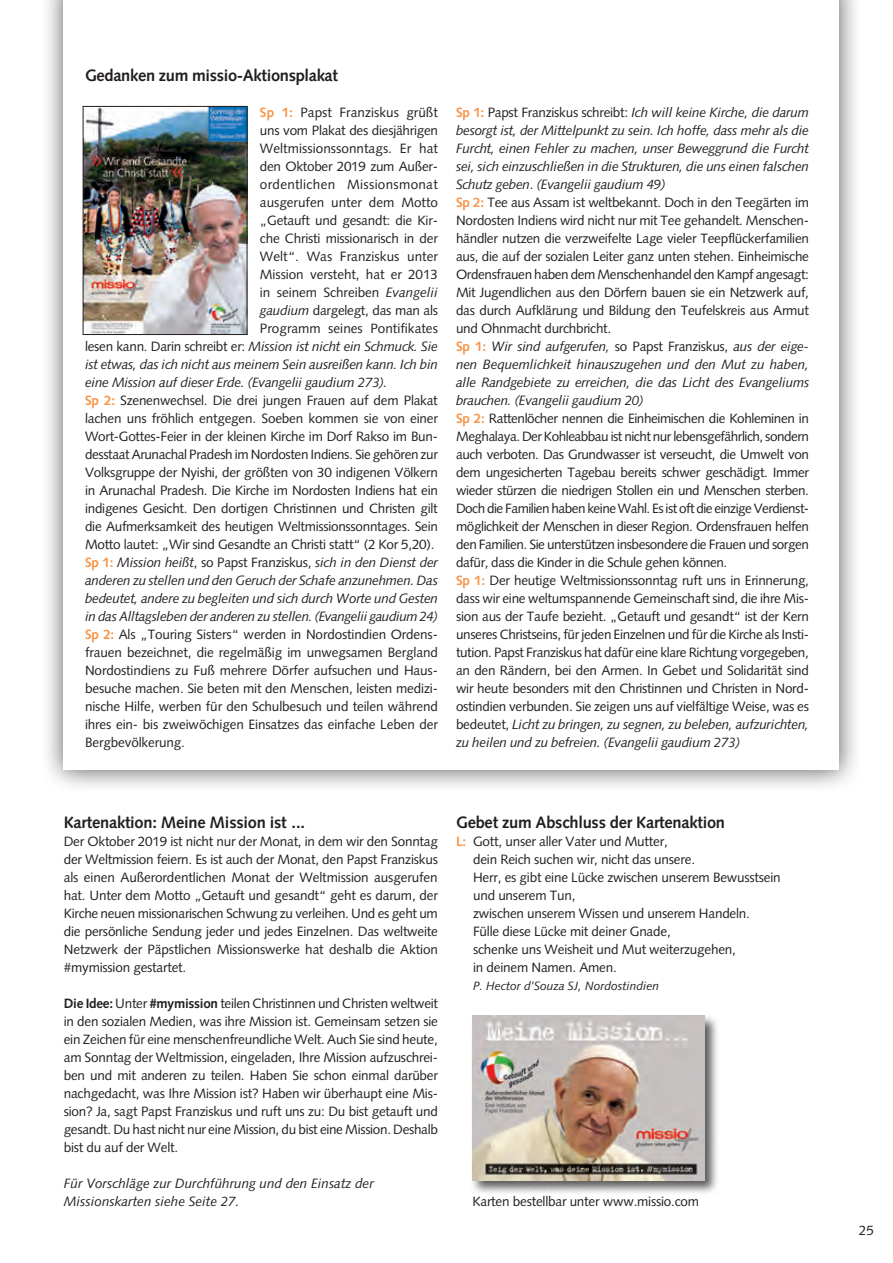
<style>
.page{position:relative;width:893px;height:1263px;background:#fff}
.page>*{position:absolute;margin:0;border:0;box-sizing:border-box;transform-origin:0 0}
.subhead_2010{font:700 16.5px "Syntax";letter-spacing:-.015em;color:#231f20}
.Copytext_ohne_Einzug{font:700 16.5px "Syntax";letter-spacing:-.015em;color:#231f20}
.Copytext{font:13.5px/18px "Syntax";letter-spacing:-.015em;color:#231f20;text-align:justify}
.Copytext_ohne_Einzug-2{font:13.5px/18px "Syntax";letter-spacing:-.015em;color:#231f20;text-align:justify}
.Copytext-2{font:italic 13.5px/18px "Syntax";letter-spacing:-.02em;color:#231f20;text-align:justify}
.Copytext_italic{font:italic 13.5px "Syntax";color:#231f20}
.Copytext-3{font:13.5px "Syntax";letter-spacing:.005em;color:#231f20}
.Copytext-4{font:13.5px "Syntax";letter-spacing:.02em;color:#231f20}
._5-Marginalien{font:italic 12px "Syntax";color:#231f20}
.s1{font-weight:700;color:#f79447}
.s2{font-style:italic}
.s3{font-style:normal}
.s4{font-weight:700;font-style:normal;color:#f79447}
.s5{font-weight:700}
</style>
<div class="page">
<div style="left:470px;top:1013px;width:249px;height:182px;background:#231f20;opacity:.75"></div>
<img style="left:472px;top:1016px;width:232px;height:164px">
<div style="left:40px;top:0;width:823px;height:793px;background:#231f20;opacity:.75"></div>
<div style="left:64px;top:0;width:775px;height:770px;background:#fff"></div>
<img style="left:85px;top:108px;width:160px;height:225px">
<div style="left:83px;top:106px;width:164px;height:229px;border:1px solid #231f20"></div>
<p class="subhead_2010" style="left:85px;top:66px;width:254px">Gedanken zum missio-Aktionsplakat</p>
<p class="Copytext" style="left:260px;top:103px;width:180px"><span class="s1">Sp 1:</span> Papst Franziskus grüßt</p>
<p class="Copytext" style="left:260px;top:121px;width:180px">uns vom Plakat des diesjährigen</p>
<p class="Copytext-3" style="left:260px;top:140px;width:180px">Weltmissionssonntags. Er hat</p>
<p class="Copytext" style="left:260px;top:157px;width:180px">den Oktober 2019 zum Außer-</p>
<p class="Copytext-4" style="left:260px;top:176px;width:179px">ordentlichen Missionsmonat</p>
<p class="Copytext" style="left:260px;top:193px;width:180px">ausgerufen unter dem Motto</p>
<p class="Copytext" style="left:260px;top:211px;width:180px">„Getauft und gesandt: die Kir-</p>
<p class="Copytext" style="left:260px;top:229px;width:180px">che Christi missionarisch in der</p>
<p class="Copytext" style="left:260px;top:247px;width:180px">Welt“. Was Franziskus unter</p>
<p class="Copytext" style="left:260px;top:265px;width:180px">Mission versteht, hat er 2013</p>
<p class="Copytext" style="left:260px;top:283px;width:180px">in seinem Schreiben <span class="s2">Evangelii</span></p>
<p class="Copytext" style="left:260px;top:301px;width:180px"><span class="s2">gaudium</span> dargelegt, das man als</p>
<p class="Copytext" style="left:260px;top:319px;width:180px">Programm seines Pontifikates</p>
<p class="Copytext-2" style="left:85px;top:337px;width:354px"><span class="s3">lesen kann. Darin schreibt er:</span> Mission ist nicht ein Schmuck. Sie</p>
<p class="Copytext-2" style="left:85px;top:355px;width:354px">ist etwas, das ich nicht aus meinem Sein ausreißen kann. Ich bin</p>
<p class="Copytext-2" style="left:85px;top:373px;width:304px">eine Mission auf dieser Erde. (Evangelii gaudium 273).</p>
<p class="Copytext" style="left:85px;top:391px;width:354px"><span class="s1">Sp 2:</span> Szenenwechsel. Die drei jungen Frauen auf dem Plakat lachen uns fröhlich entgegen. Soeben kommen sie von einer Wort-Gottes-Feier in der kleinen Kirche im Dorf Rakso im Bun&shy;desstaat Arunachal Pradesh im Nordosten Indiens. Sie gehören zur Volksgruppe der Nyishi, der größten von 30 indigenen Völkern in Arunachal Pradesh. Die Kirche im Nordosten Indiens hat ein indigenes Gesicht. Den dortigen Christinnen und Christen gilt die Aufmerksamkeit des heutigen Weltmissionssonntages. Sein Motto lautet: „Wir sind Gesandte an Christi statt“ (2 Kor 5,20).</p>
<p class="Copytext-2" style="left:85px;top:553px;width:355px"><span class="s4">Sp 1:</span> Mission heißt<span class="s3">, so Papst Franziskus,</span> sich in den Dienst der anderen zu stellen und den Geruch der Schafe anzunehmen. Das bedeutet, andere zu begleiten und sich durch Worte und Gesten in das Alltagsleben der anderen zu stellen. (Evangelii gaudium 24)</p>
<p class="Copytext" style="left:85px;top:625px;width:354px"><span class="s1">Sp 2:</span> Als „Touring Sisters“ werden in Nordostindien Ordens&shy;frauen bezeichnet, die regelmäßig im unwegsamen Bergland Nordostindiens zu Fuß mehrere Dörfer aufsuchen und Haus&shy;besuche machen. Sie beten mit den Menschen, leisten medizi&shy;nische Hilfe, werben für den Schulbesuch und teilen während ihres ein- bis zweiwöchigen Einsatzes das einfache Leben der Bergbevölkerung.</p>
<p class="Copytext-2" style="left:456px;top:103px;width:354px"><span class="s4">Sp 1:</span> <span class="s3">Papst Franziskus schreibt:</span> Ich will keine Kirche, die darum besorgt ist, der Mittelpunkt zu sein. Ich hoffe, dass mehr als die Furcht, einen Fehler zu machen, unser Beweggrund die Furcht sei, sich einzuschließen in die Strukturen, die uns einen falschen Schutz geben<span class="s3">.</span> (Evangelii gaudium 49)</p>
<p class="Copytext" style="left:456px;top:193px;width:354px"><span class="s1">Sp 2:</span> Tee aus Assam ist weltbekannt. Doch in den Teegärten im Nordosten Indiens wird nicht nur mit Tee gehandelt. Menschen&shy;händler nutzen die verzweifelte Lage vieler Teepflückerfamilien aus, die auf der sozialen Leiter ganz unten stehen. Einheimische Ordensfrauen haben dem Menschenhandel den Kampf angesagt:<br>Mit Jugendlichen aus den Dörfern bauen sie ein Netzwerk auf, das durch Aufklärung und Bildung den Teufelskreis aus Armut und Ohnmacht durchbricht.</p>
<p class="Copytext-2" style="left:456px;top:337px;width:355px"><span class="s4">Sp 1:</span> Wir sind aufgerufen, <span class="s3">so Papst Franziskus,</span> aus der eige&shy;nen Bequemlichkeit hinauszugehen und den Mut zu haben, alle Randgebiete zu erreichen, die das Licht des Evangeliums brauchen. (Evangelii gaudium 20)</p>
<p class="Copytext" style="left:456px;top:409px;width:354px"><span class="s1">Sp 2:</span> Rattenlöcher nennen die Einheimischen die Kohleminen in Meghalaya. Der Kohleabbau ist nicht nur lebensgefährlich, sondern auch verboten. Das Grundwasser ist verseucht, die Umwelt von dem ungesicherten Tagebau bereits schwer geschädigt. Immer wieder stürzen die niedrigen Stollen ein und Menschen sterben.<br>Doch die Familien haben keine Wahl. Es ist oft die einzige Verdienst&shy;möglichkeit der Menschen in dieser Region. Ordensfrauen helfen den Familien. Sie unterstützen insbesondere die Frauen und sorgen dafür, dass die Kinder in die Schule gehen können.</p>
<p class="Copytext" style="left:456px;top:571px;width:354px"><span class="s1">Sp 1:</span> Der heutige Weltmissionssonntag ruft uns in Erinnerung, dass wir eine weltumspannende Gemeinschaft sind, die ihre Mis&shy;sion aus der Taufe bezieht. „Getauft und gesandt“ ist der Kern unseres Christseins, für jeden Einzelnen und für die Kirche als Insti&shy;tution. Papst Franziskus hat dafür eine klare Richtung vorgegeben, an den Rändern, bei den Armen. In Gebet und Solidarität sind wir heute besonders mit den Christinnen und Christen in Nord&shy;ostindien verbunden. Sie zeigen uns auf vielfältige Weise, was es bedeutet, <span class="s2">Licht zu bringen, zu segnen, zu beleben, aufzurichten, zu heilen und zu befreien. (Evangelii gaudium 273)</span></p>
<p class="Copytext_ohne_Einzug" style="left:64px;top:813px;width:243px">Kartenaktion: Meine Mission ist ...</p>
<p class="Copytext_ohne_Einzug-2" style="left:64px;top:832px;width:376px">Der Oktober 2019 ist nicht nur der Monat, in dem wir den Sonntag der Weltmission feiern. Es ist auch der Monat, den Papst Franziskus als einen Außerordentlichen Monat der Weltmission ausgerufen hat. Unter dem Motto „Getauft und gesandt“ geht es darum, der Kirche neuen missionarischen Schwung zu verleihen. Und es geht um die persönliche Sendung jeder und jedes Einzelnen. Das weltweite Netzwerk der Päpstlichen Missionswerke hat deshalb die Aktion #mymission gestartet.</p>
<p class="Copytext_ohne_Einzug-2" style="left:64px;top:994px;width:376px"><span class="s5">Die Idee:</span> Unter <span class="s5">#mymission</span> teilen Christinnen und Christen weltweit in den sozialen Medien, was ihre Mission ist. Gemeinsam setzen sie ein Zeichen für eine menschenfreundliche Welt. Auch Sie sind heute, am Sonntag der Weltmission, eingeladen, Ihre Mission aufzuschrei&shy;ben und mit anderen zu teilen. Haben Sie schon einmal darüber nachgedacht, was Ihre Mission ist? Haben wir überhaupt eine Mis&shy;sion? Ja, sagt Papst Franziskus und ruft uns zu: Du bist getauft und gesandt. Du hast nicht nur eine Mission, du bist eine Mission. Deshalb bist du auf der Welt.</p>
<p class="Copytext_italic" style="left:64px;top:1175px;width:312px">Für Vorschläge zur Durchführung und den Einsatz der</p>
<p class="Copytext_italic" style="left:64px;top:1193px;width:177px">Missionskarten siehe Seite 27.</p>
<p class="Copytext_ohne_Einzug-2" style="left:472px;top:1192px;width:228px">Karten bestellbar unter www.missio.com</p>
<p class="subhead_2010" style="left:456px;top:813px;width:271px">Gebet zum Abschluss der Kartenaktion</p>
<p class="Copytext_ohne_Einzug-2" style="left:456px;top:832px;width:213px"><span class="s1">L:</span> Gott, unser aller Vater und Mutter,</p>
<p class="Copytext_ohne_Einzug-2" style="left:473px;top:850px;width:224px">dein Reich suchen wir, nicht das unsere.</p>
<p class="Copytext_ohne_Einzug-2" style="left:473px;top:868px;width:309px">Herr, es gibt eine Lücke zwischen unserem Bewusstsein</p>
<p class="Copytext_ohne_Einzug-2" style="left:473px;top:886px;width:104px">und unserem Tun,</p>
<p class="Copytext_ohne_Einzug-2" style="left:473px;top:904px;width:278px">zwischen unserem Wissen und unserem Handeln.</p>
<p class="Copytext_ohne_Einzug-2" style="left:473px;top:922px;width:199px">Fülle diese Lücke mit deiner Gnade,</p>
<p class="Copytext_ohne_Einzug-2" style="left:473px;top:940px;width:264px">schenke uns Weisheit und Mut weiterzugehen,</p>
<p class="Copytext_ohne_Einzug-2" style="left:473px;top:958px;width:145px">in deinem Namen. Amen.</p>
<p class="_5-Marginalien" style="left:473px;top:979px;width:188px">P. Hector d’Souza SJ, Nordostindien</p>
<p class="Copytext" style="left:859px;top:1221px;width:17px">25</p>
</div>
